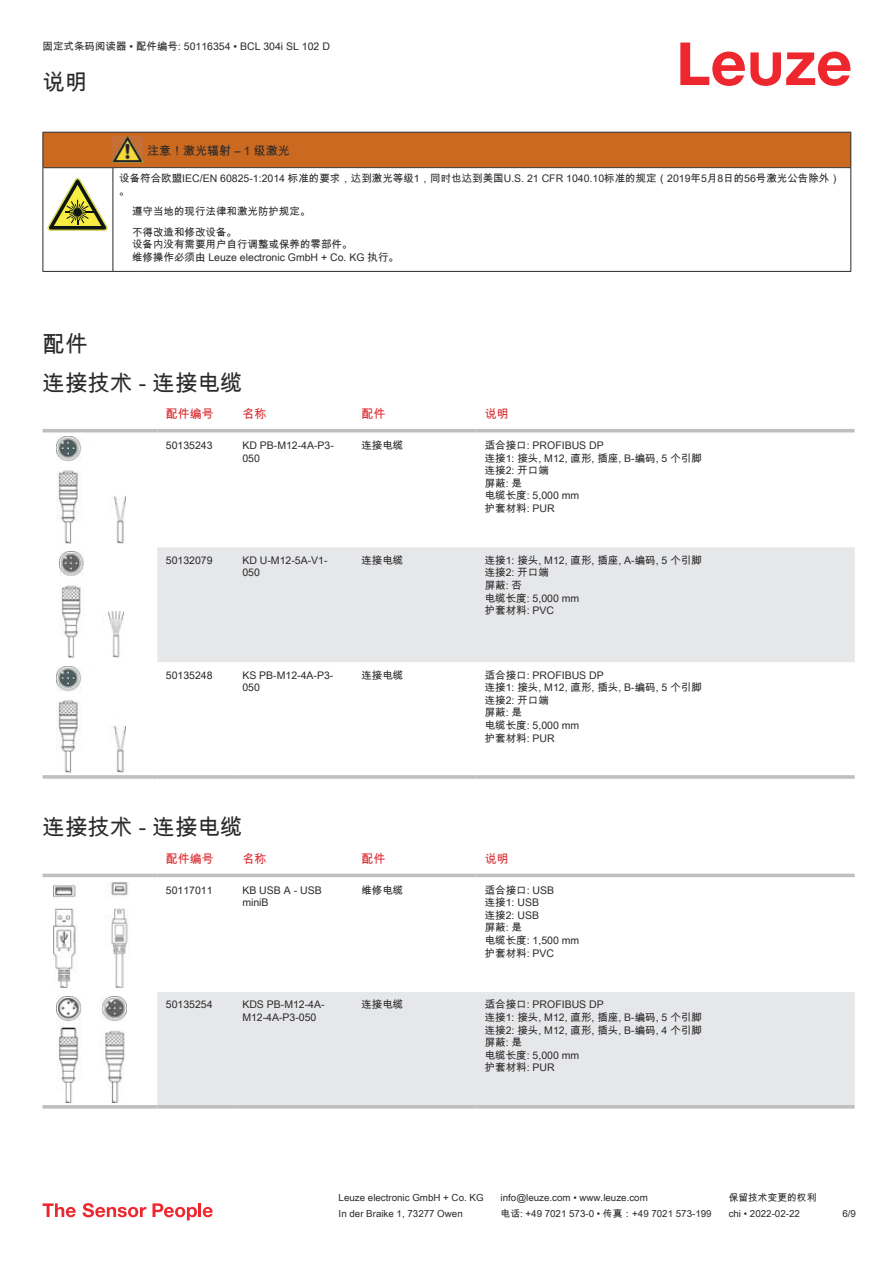
<style>
.page{position:relative;width:893px;height:1263px;background:#fff}
.page>*{position:absolute;margin:0;border:0;box-sizing:border-box;transform-origin:0 0}
.t1{font:22.5px/38.7px "Arial Unicode MS";color:#2b292a}
.t2{font:12px "Arial Unicode MS";color:#db2a30}
.t3{font:12px "Arial Unicode MS";color:#2b292a}
.t4{font:10.5px/12.6px "Arial Unicode MS";color:#2b292a}
.t5{font:9.75px "Arial Unicode MS";color:#2b292a}
</style>
<div class="page">
<svg style="left:680px;top:43px;width:170px;height:43px"></svg>
<div style="left:157px;top:547px;width:698px;height:115px;background:#e6e7e9"></div>
<hr style="left:43px;top:429px;width:114px;height:3px;background:#bdbfc1">
<hr style="left:157px;top:429px;width:77px;height:3px;background:#bdbfc1">
<hr style="left:234px;top:429px;width:119px;height:3px;background:#bdbfc1">
<hr style="left:353px;top:429px;width:123px;height:3px;background:#bdbfc1">
<hr style="left:476px;top:429px;width:379px;height:3px;background:#bdbfc1">
<svg style="left:43px;top:775px;width:114px;height:4px"></svg>
<hr style="left:157px;top:775px;width:77px;height:4px;background:#c7c8ca">
<hr style="left:234px;top:775px;width:119px;height:4px;background:#bdbfc1">
<svg style="left:353px;top:775px;width:123px;height:4px"></svg>
<hr style="left:476px;top:775px;width:379px;height:4px;background:#c7c8ca">
<img style="left:57px;top:437px;width:69px;height:106px">
<img style="left:59px;top:551px;width:65px;height:107px">
<img style="left:57px;top:666px;width:69px;height:107px">
<svg style="left:43px;top:873px;width:812px;height:236px"></svg>
<div style="left:157px;top:992px;width:698px;height:113px;background:#e6e7e9"></div>
<hr style="left:43px;top:874px;width:114px;height:3px;background:#bdbfc1">
<hr style="left:157px;top:874px;width:77px;height:3px;background:#bdbfc1">
<hr style="left:234px;top:874px;width:119px;height:3px;background:#bdbfc1">
<hr style="left:353px;top:874px;width:123px;height:3px;background:#bdbfc1">
<hr style="left:476px;top:874px;width:379px;height:3px;background:#bdbfc1">
<hr style="left:43px;top:1105px;width:114px;height:3px;background:#bdbfc1">
<hr style="left:157px;top:1105px;width:77px;height:3px;background:#bdbfc1">
<hr style="left:234px;top:1105px;width:119px;height:3px;background:#bdbfc1">
<hr style="left:353px;top:1105px;width:123px;height:3px;background:#bdbfc1">
<hr style="left:476px;top:1105px;width:379px;height:3px;background:#bdbfc1">
<img style="left:53px;top:881px;width:77px;height:107px">
<img style="left:56px;top:996px;width:70px;height:106px">
<svg style="left:43px;top:1203px;width:33px;height:14px"></svg>
<svg style="left:83px;top:1203px;width:63px;height:14px"></svg>
<svg style="left:153px;top:1203px;width:44px;height:17px"></svg>
<hr style="left:198px;top:1203px;width:3px;height:14px;background:#ed272d">
<svg style="left:203px;top:1207px;width:10px;height:10px"></svg>
<div style="left:44px;top:133px;width:806px;height:34px;background:#ca691f"></div>
<svg style="left:44px;top:168px;width:806px;height:103px"></svg>
<hr style="left:43px;top:132px;width:70px;height:1px;background:#2b292a">
<hr style="left:43px;top:133px;width:1px;height:34px;background:#2b292a">
<hr style="left:43px;top:167px;width:70px;height:1px;background:#2b292a">
<hr style="left:113px;top:132px;width:30px;height:1px;background:#2b292a">
<hr style="left:113px;top:167px;width:30px;height:1px;background:#2b292a">
<hr style="left:143px;top:132px;width:708px;height:1px;background:#2b292a">
<hr style="left:850px;top:133px;width:1px;height:34px;background:#2b292a">
<hr style="left:143px;top:167px;width:708px;height:1px;background:#2b292a">
<hr style="left:43px;top:168px;width:1px;height:99px;background:#2b292a">
<hr style="left:113px;top:168px;width:1px;height:99px;background:#2b292a">
<hr style="left:850px;top:168px;width:1px;height:99px;background:#2b292a">
<hr style="left:43px;top:271px;width:70px;height:1px;background:#2b292a">
<hr style="left:113px;top:271px;width:30px;height:1px;background:#2b292a">
<hr style="left:143px;top:271px;width:708px;height:1px;background:#2b292a">
<img style="left:113px;top:136px;width:30px;height:27px">
<svg style="left:47px;top:178px;width:60px;height:53px"></svg>
<svg style="left:115px;top:169px;width:734px;height:98px"></svg>
<p class="t4" style="left:43px;top:40px;width:289px">固定式条码阅读器 • 配件编号: 50116354 • BCL 304i SL 102 D</p>
<h1 class="t1" style="left:43px;top:62px;width:46px">说明</h1>
<p class="t3" style="left:147px;top:142px;width:144px">注意！激光辐射 – 1 级激光</p>
<p class="t4" style="left:119px;top:172px;width:722px">设备符合欧盟IEC/EN 60825-1:2014 标准的要求，达到激光等级1，同时也达到美国U.S. 21 CFR 1040.10标准的规定（2019年5月8日的56号激光公告除外）。</p>
<p class="t4" style="left:132px;top:201px;width:180px;line-height:20.2px">遵守当地的现行法律和激光防护规定。不得改造和修改设备。</p>
<p class="t4" style="left:132px;top:238px;width:268px">设备内没有需要用户自行调整或保养的零部件。<br>维修操作必须由 Leuze electronic GmbH + Co. KG 执行。</p>
<h1 class="t1" style="left:43px;top:324px;width:202px">配件<br>连接技术 - 连接电缆</h1>
<p class="t2" style="left:166px;top:405px;width:49px">配件编号</p>
<p class="t2" style="left:242px;top:405px;width:25px">名称</p>
<p class="t2" style="left:361px;top:405px;width:25px">配件</p>
<p class="t2" style="left:485px;top:405px;width:25px">说明</p>
<p class="t4" style="left:166px;top:439px;width:48px">50135243</p>
<p class="t4" style="left:242px;top:439px;width:93px">KD PB-M12-4A-P3-<br>050</p>
<p class="t4" style="left:361px;top:439px;width:43px">连接电缆</p>
<p class="t4" style="left:485px;top:439px;width:219px">适合接口: PROFIBUS DP<br>连接1: 接头, M12, 直形, 插座, B-编码, 5 个引脚连接2: 开口端<br>屏蔽: 是<br>电缆长度: 5,000 mm<br>护套材料: PUR</p>
<p class="t4" style="left:166px;top:553px;width:48px">50132079</p>
<p class="t4" style="left:242px;top:553px;width:87px">KD U-M12-5A-V1-<br>050</p>
<p class="t4" style="left:361px;top:553px;width:43px">连接电缆</p>
<p class="t4" style="left:485px;top:553px;width:219px">连接1: 接头, M12, 直形, 插座, A-编码, 5 个引脚连接2: 开口端<br>屏蔽: 否<br>电缆长度: 5,000 mm<br>护套材料: PVC</p>
<p class="t4" style="left:166px;top:668px;width:48px">50135248</p>
<p class="t4" style="left:242px;top:668px;width:93px">KS PB-M12-4A-P3-<br>050</p>
<p class="t4" style="left:361px;top:668px;width:43px">连接电缆</p>
<p class="t4" style="left:485px;top:668px;width:219px">适合接口: PROFIBUS DP<br>连接1: 接头, M12, 直形, 插头, B-编码, 5 个引脚连接2: 开口端<br>屏蔽: 是<br>电缆长度: 5,000 mm<br>护套材料: PUR</p>
<h1 class="t1" style="left:43px;top:807px;width:202px">连接技术 - 连接电缆</h1>
<p class="t2" style="left:166px;top:850px;width:49px">配件编号</p>
<p class="t2" style="left:242px;top:850px;width:25px">名称</p>
<p class="t2" style="left:361px;top:850px;width:25px">配件</p>
<p class="t2" style="left:485px;top:850px;width:25px">说明</p>
<p class="t4" style="left:166px;top:883px;width:48px">50117011</p>
<p class="t4" style="left:242px;top:883px;width:81px">KB USB A - USB miniB</p>
<p class="t4" style="left:361px;top:883px;width:43px">维修电缆</p>
<p class="t4" style="left:485px;top:883px;width:96px">适合接口: USB<br>连接1: USB<br>连接2: USB<br>屏蔽: 是<br>电缆长度: 1,500 mm护套材料: PVC</p>
<p class="t4" style="left:166px;top:998px;width:48px">50135254</p>
<p class="t4" style="left:242px;top:998px;width:84px">KDS PB-M12-4A-<br>M12-4A-P3-050</p>
<p class="t4" style="left:361px;top:998px;width:43px">连接电缆</p>
<p class="t4" style="left:485px;top:998px;width:219px">适合接口: PROFIBUS DP<br>连接1: 接头, M12, 直形, 插座, B-编码, 5 个引脚连接2: 接头, M12, 直形, 插头, B-编码, 4 个引脚屏蔽: 是<br>电缆长度: 5,000 mm<br>护套材料: PUR</p>
<p class="t5" style="left:339px;top:1191px;width:146px">Leuze electronic GmbH + Co. KG</p>
<p class="t5" style="left:501px;top:1191px;width:149px">info@leuze.com • www.leuze.com</p>
<p class="t5" style="left:729px;top:1191px;width:89px">保留技术变更的权利</p>
<p class="t5" style="left:339px;top:1206px;width:126px">In der Braike 1, 73277 Owen</p>
<p class="t5" style="left:501px;top:1206px;width:212px">电话: +49 7021 573-0 • 传真：+49 7021 573-199</p>
<p class="t5" style="left:729px;top:1206px;width:73px">chi • 2022-02-22</p>
<p class="t5" style="left:842px;top:1206px;width:15px">6 /9</p>
</div>
